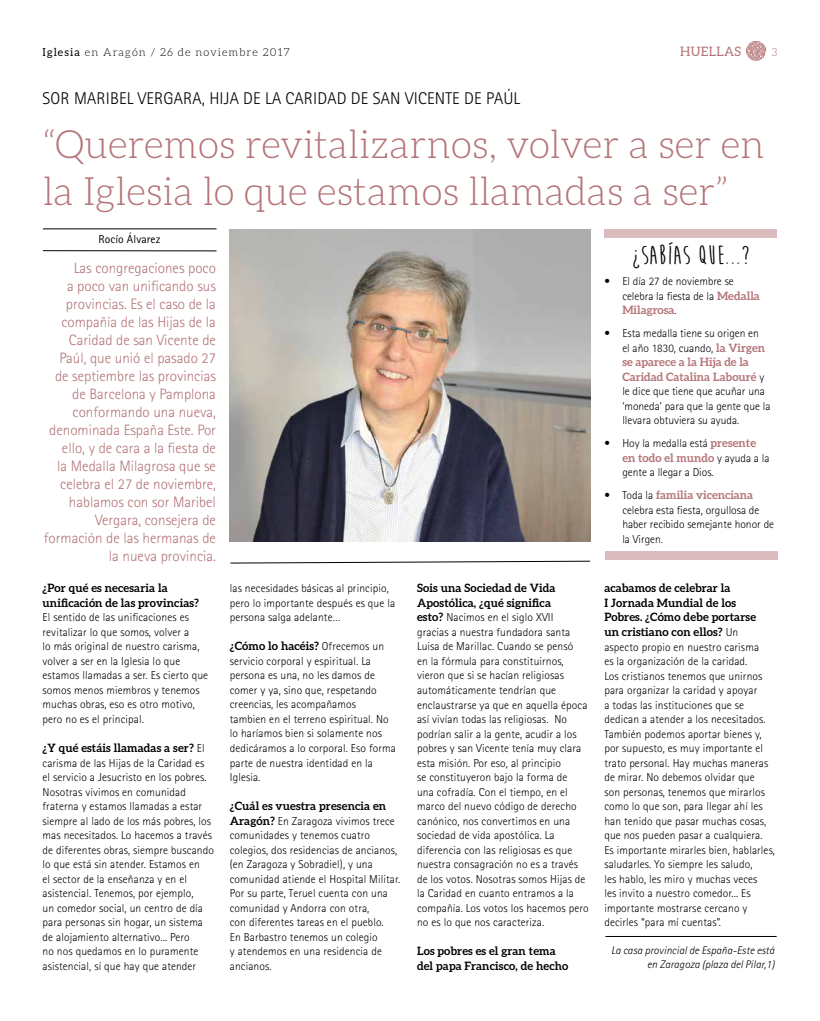
<style>
.page{position:relative;width:820px;height:1021px;background:#fff}
.page>*{position:absolute;margin:0;border:0;box-sizing:border-box;transform-origin:0 0}
.t1{font:300 39px/46.8px "Aleo";color:#b47478}
.t2{font:700 27px "Moon Flower";letter-spacing:.01em;color:#000}
.t3{font:300 17px "Rotis Sans Serif";letter-spacing:.01em;color:#000}
.t4{font:300 15px/18px "Rotis Sans Serif";color:#b47478;text-align:right}
.t5{font:13px "Aleo";letter-spacing:.025em;color:#b47478}
.t6{font:300 11.5px/14.5px "Rotis Sans Serif";letter-spacing:.01em;color:#000}
.t7{font:700 11.5px/14.5px "Aleo";letter-spacing:.01em;color:#000}
.t8{font:700 11.5px/14.5px "Aleo";color:#b47478}
.t9{font:11.5px "Rotis Sans Serif";letter-spacing:.01em;color:#000}
.t10{font:italic 300 11px/14.5px "Rotis Sans Serif";letter-spacing:.01em;color:#000;text-align:right}
.t11{font:300 11px "Aleo";letter-spacing:.1em;color:#000}
.t12{font:300 11px "Aleo";color:#b47478}
.s1{font-weight:400}
.s2{font-family:"Rotis Sans Serif";font-weight:300}
.s3{font-family:"Aleo";font-weight:700}
.s4{font-family:"Aleo";font-weight:700;color:#b47478}
.s5{font-family:"Rotis Sans Serif";font-weight:300;color:#000}
</style>
<div class="page">
<svg style="left:746px;top:41px;width:19px;height:20px"></svg>
<img style="left:230px;top:230px;width:360px;height:312px">
<hr style="left:43px;top:229px;width:173px;height:1px;background:#000">
<hr style="left:43px;top:250px;width:173px;height:1px;background:#000">
<svg style="left:230px;top:560px;width:360px;height:3px"></svg>
<div style="left:604px;top:229px;width:172px;height:9px;background:#dbbcbe"></div>
<div style="left:605px;top:551px;width:172px;height:9px;background:#dbbcbe"></div>
<hr style="left:605px;top:936px;width:171px;height:1px;background:#000">
<p class="t11" style="left:43px;top:46px;width:249px"><span class="s1">Iglesia</span> en Aragón / 26 de noviembre 2017</p>
<p class="t5" style="left:680px;top:44px;width:63px">HUELLAS</p>
<p class="t12" style="left:771px;top:46px;width:7px">3</p>
<h3 class="t3" style="left:43px;top:89px;width:479px">SOR MARIBEL VERGARA, HIJA DE LA CARIDAD DE SAN VICENTE DE PAÚL</h3>
<h1 class="t1" style="left:43px;top:121px;width:723px">“Queremos revitalizarnos, volver a ser en la Iglesia lo que estamos llamadas a ser”</h1>
<p class="t9" style="left:98px;top:232px;width:64px">Rocío Álvarez</p>
<p class="t4" style="left:44px;top:258px;width:173px">Las congregaciones poco<br>a poco van unificando sus provincias. Es el caso de la compañía de las Hijas de la<br>Caridad de san Vicente de<br>Paúl, que unió el pasado 27 de septiembre las provincias de Barcelona y Pamplona conformando una nueva, denominada España Este. Por ello, y de cara a la fiesta de<br>la Medalla Milagrosa que se celebra el 27 de noviembre, hablamos con sor Maribel<br>Vergara, consejera de formación de las hermanas de la nueva provincia.</p>
<p class="t7" style="left:43px;top:580px;width:158px">¿Por qué es necesaria la unificación de las provincias?</p>
<p class="t6" style="left:43px;top:610px;width:167px">El sentido de las unificaciones es revitalizar lo que somos, volver a<br>lo más original de nuestro carisma, volver a ser en la Iglesia lo que estamos llamadas a ser. Es cierto que somos menos miembros y tenemos muchas obras, eso es otro motivo, pero no es el principal.</p>
<p class="t7" style="left:43px;top:740px;width:163px">¿Y qué estáis llamadas a ser? <span class="s2">El</span></p>
<p class="t6" style="left:43px;top:755px;width:173px">carisma de las Hijas de la Caridad es el servicio a Jesucristo en los pobres.<br>Nosotras vivimos en comunidad fraterna y estamos llamadas a estar siempre al lado de los más pobres, los mas necesitados. Lo hacemos a través de diferentes obras, siempre buscando lo que está sin atender. Estamos en<br>el sector de la enseñanza y en el asistencial. Tenemos, por ejemplo,<br>un comedor social, un centro de día para personas sin hogar, un sistema de alojamiento alternativo... Pero<br>no nos quedamos en lo puramente asistencial, sí que hay que atender</p>
<p class="t6" style="left:230px;top:581px;width:167px">las necesidades básicas al principio, pero lo importante después es que la persona salga adelante…</p>
<p class="t7" style="left:230px;top:639px;width:156px">¿Cómo lo hacéis? <span class="s2">Ofrecemos un</span></p>
<p class="t6" style="left:230px;top:653px;width:168px">servicio corporal y espiritual. La persona es una, no les damos de comer y ya, sino que, respetando creencias, les acompañamos<br>tambien en el terreno espiritual. No lo haríamos bien si solamente nos dedicáramos a lo corporal. Eso forma parte de nuestra identidad en la<br>Iglesia.</p>
<p class="t7" style="left:230px;top:798px;width:158px">¿Cuál es vuestra presencia en</p>
<p class="t6" style="left:230px;top:813px;width:172px"><span class="s3">Aragón?</span> En Zaragoza vivimos trece comunidades y tenemos cuatro colegios, dos residencias de ancianos, (en Zaragoza y Sobradiel), y una comunidad atiende el Hospital Militar.<br>Por su parte, Teruel cuenta con una comunidad y Andorra con otra,<br>con diferentes tareas en el pueblo.<br>En Barbastro tenemos un colegio<br>y atendemos en una residencia de ancianos.</p>
<p class="t7" style="left:417px;top:581px;width:140px">Sois una Sociedad de Vida<br>Apostólica, ¿qué significa</p>
<p class="t6" style="left:417px;top:610px;width:173px"><span class="s3">esto?</span> Nacimos en el siglo XVII<br>gracias a nuestra fundadora santa Luisa de Marillac. Cuando se pensó<br>en la fórmula para constituirnos, vieron que si se hacían religiosas automáticamente tendrían que enclaustrarse ya que en aquella época así vivían todas las religiosas. No podrían salir a la gente, acudir a los pobres y san Vicente tenía muy clara esta misión. Por eso, al principio<br>se constituyeron bajo la forma de<br>una cofradía. Con el tiempo, en el marco del nuevo código de derecho canónico, nos convertimos en una sociedad de vida apostólica. La diferencia con las religiosas es que nuestra consagración no es a través de los votos. Nosotras somos Hijas de la Caridad en cuanto entramos a la compañía. Los votos los hacemos pero no es lo que nos caracteriza.</p>
<p class="t7" style="left:417px;top:943px;width:153px">Los pobres es el gran tema del papa Francisco, de hecho</p>
<h2 class="t2" style="left:631px;top:240px;width:119px">¿SABÍAS QUE...?</h2>
<p class="t6" style="left:622px;top:274px;width:139px;text-indent:-18px">• El día 27 de noviembre se celebra la fiesta de la <span class="s4">Medalla</span></p>
<p class="t8" style="left:622px;top:302px;width:56px">Milagrosa<span class="s5">.</span></p>
<p class="t6" style="left:622px;top:326px;width:144px;text-indent:-18px">• Esta medalla tiene su origen en el año 1830, cuando, <span class="s4">la Virgen</span></p>
<p class="t8" style="left:622px;top:354px;width:143px">se aparece a la Hija de la<br>Caridad Catalina Labouré <span class="s5">y</span></p>
<p class="t6" style="left:622px;top:384px;width:149px">le dice que tiene que acuñar una ‘moneda’ para que la gente que la llevara obtuviera su ayuda.</p>
<p class="t6" style="left:604px;top:436px;width:153px">• Hoy la medalla está <span class="s4">presente</span></p>
<p class="t8" style="left:622px;top:450px;width:148px">en todo el mundo <span class="s5">y ayuda a la</span></p>
<p class="t6" style="left:622px;top:465px;width:93px">gente a llegar a Dios.</p>
<p class="t8" style="left:604px;top:487px;width:150px"><span class="s5">• Toda la</span> familia vicenciana</p>
<p class="t6" style="left:622px;top:502px;width:153px">celebra esta fiesta, orgullosa de haber recibido semejante honor de la Virgen.</p>
<p class="t7" style="left:604px;top:581px;width:153px">acabamos de celebrar la<br>I Jornada Mundial de los<br>Pobres. ¿Cómo debe portarse un cristiano con ellos? <span class="s2">Un</span></p>
<p class="t6" style="left:604px;top:639px;width:172px">aspecto propio en nuestro carisma<br>es la organización de la caridad.<br>Los cristianos tenemos que unirnos para organizar la caridad y apoyar<br>a todas las instituciones que se dedican a atender a los necesitados.<br>También podemos aportar bienes y, por supuesto, es muy importante el trato personal. Hay muchas maneras de mirar. No debemos olvidar que<br>son personas, tenemos que mirarlos como lo que son, para llegar ahí les han tenido que pasar muchas cosas, que nos pueden pasar a cualquiera.<br>Es importante mirarles bien, hablarles, saludarles. Yo siempre les saludo,<br>les hablo, les miro y muchas veces<br>les invito a nuestro comedor... Es importante mostrarse cercano y decirles “para mí cuentas”.</p>
<p class="t10" style="left:611px;top:942px;width:165px">La casa provincial de España-Este está en Zaragoza (plaza del Pilar,1)</p>
</div>
